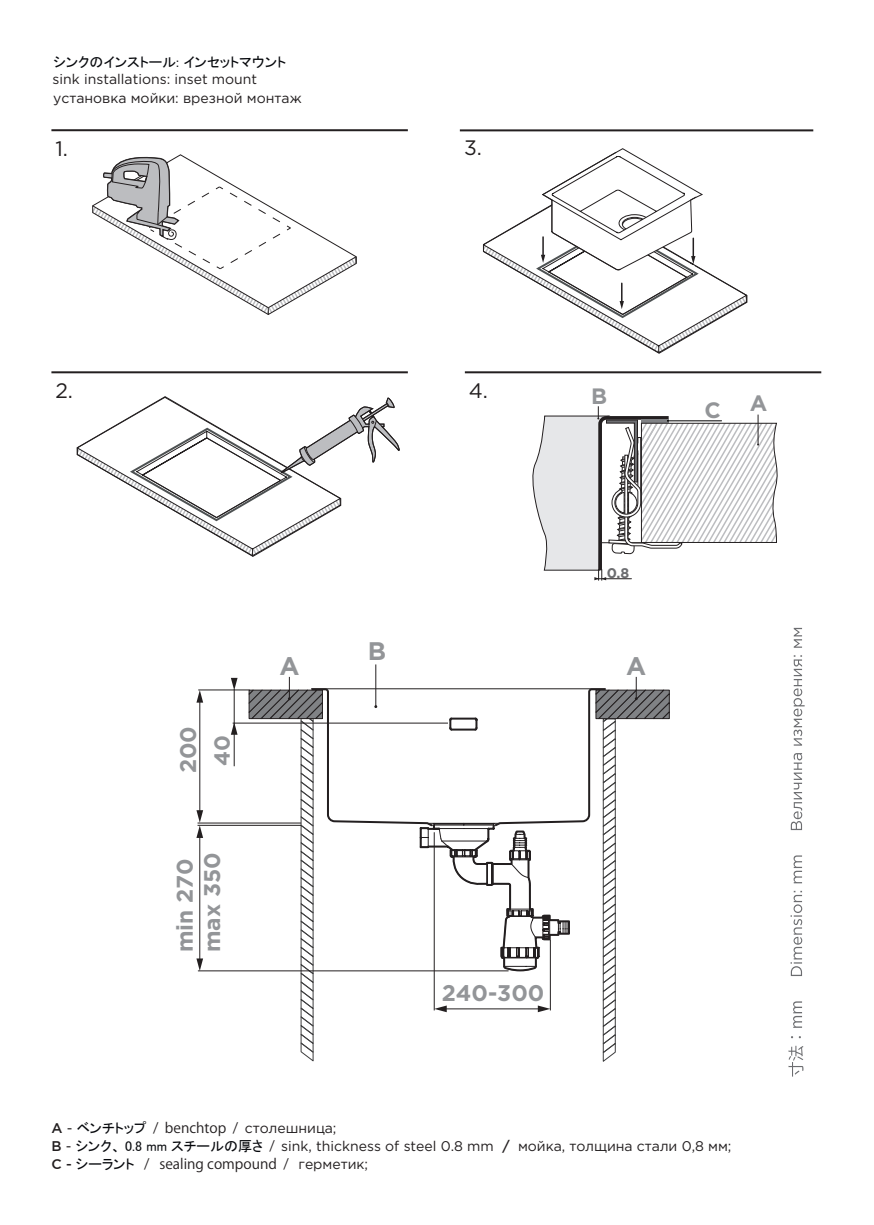
<style>
.page{position:relative;width:874px;height:1225px;background:#fff}
.page>*{position:absolute;margin:0;border:0;box-sizing:border-box;transform-origin:0 0}
.t1{font:700 25.4px "Gotham Pro";color:#939598}
.t2{font:700 22.6px/27.2px "Gotham Pro";color:#939598}
.t3{font:700 22.2px "Gotham Pro";color:#939598}
.t4{font:700 21.8px "Gotham Pro";color:#939598}
.t5{font:20.8px "Gotham Pro";color:#231f20}
.t6{font:14px/18px "Gotham Pro";color:#231f20}
.t7{font:14px "Koz Go Pr 6 N";color:#231f20}
.t8{font:14px "MS P Gothic";color:#06080c}
.t9{font:700 14px "Gotham Pro";color:#6c6d70}
.s1{font-weight:500}
.s2{font-family:"MS P Gothic";color:#06080c}
.s3{font-family:"Koz Go Pr 6 N"}
.s4{font-family:"Gotham Pro";font-weight:500}
.s5{font-family:"Gotham Pro"}
</style>
<div class="page">
<svg style="left:788px;top:1045px;width:15px;height:31px"></svg>
<svg style="left:793px;top:1001px;width:8px;height:27px"></svg>
<svg style="left:790px;top:891px;width:11px;height:85px"></svg>
<svg style="left:793px;top:855px;width:8px;height:28px"></svg>
<svg style="left:790px;top:753px;width:11px;height:77px"></svg>
<svg style="left:793px;top:655px;width:11px;height:90px"></svg>
<svg style="left:793px;top:628px;width:8px;height:20px"></svg>
<hr style="left:375px;top:664px;width:1px;height:42px;background:#231f20">
<hr style="left:198px;top:689px;width:51px;height:1px;background:#231f20">
<hr style="left:232px;top:723px;width:216px;height:1px;background:#231f20">
<hr style="left:197px;top:822px;width:104px;height:1px;background:#231f20">
<hr style="left:197px;top:825px;width:104px;height:1px;background:#231f20">
<hr style="left:198px;top:970px;width:310px;height:1px;background:#231f20">
<hr style="left:199px;top:700px;width:1px;height:112px;background:#231f20">
<svg style="left:196px;top:690px;width:7px;height:12px"></svg>
<hr style="left:199px;top:835px;width:1px;height:125px;background:#231f20">
<svg style="left:196px;top:810px;width:7px;height:28px"></svg>
<svg style="left:196px;top:958px;width:7px;height:13px"></svg>
<svg style="left:249px;top:677px;width:420px;height:385px"></svg>
<svg style="left:231px;top:678px;width:6px;height:12px"></svg>
<svg style="left:231px;top:722px;width:6px;height:13px"></svg>
<hr style="left:234px;top:689px;width:1px;height:77px;background:#231f20">
<hr style="left:51px;top:129px;width:356px;height:2px;background:#231f20">
<hr style="left:51px;top:371px;width:356px;height:2px;background:#231f20">
<hr style="left:464px;top:371px;width:356px;height:2px;background:#231f20">
<hr style="left:459px;top:129px;width:353px;height:2px;background:#231f20">
<svg style="left:532px;top:406px;width:245px;height:174px"></svg>
<svg style="left:77px;top:397px;width:323px;height:159px"></svg>
<svg style="left:92px;top:154px;width:265px;height:160px"></svg>
<svg style="left:483px;top:148px;width:263px;height:205px"></svg>
<p class="t8" style="left:53px;top:55px;width:234px">シンクのインストール: インセットマウント</p>
<p class="t6" style="left:53px;top:70px;width:206px">sink installations: inset mount</p>
<p class="t6" style="left:53px;top:89px;width:250px">установка мойки: врезной монтаж</p>
<h3 class="t5" style="left:55px;top:137px;width:14px">1.</h3>
<h3 class="t5" style="left:464px;top:136px;width:19px">3.</h3>
<h3 class="t5" style="left:55px;top:379px;width:19px">2.</h3>
<h3 class="t5" style="left:468px;top:379px;width:21px">4.</h3>
<h3 class="t3" style="left:590px;top:383px;width:18px">B</h3>
<h3 class="t3" style="left:749px;top:390px;width:19px">A</h3>
<h3 class="t3" style="left:704px;top:397px;width:18px">C</h3>
<p class="t9" style="left:606px;top:565px;width:24px">0.8</p>
<h2 class="t2" style="left:174px;top:773px;width:49px;rotate:-90deg">200</h2>
<h3 class="t4" style="left:209px;top:766px;width:32px;rotate:-90deg">40</h3>
<h2 class="t2" style="left:170px;top:952px;width:101px;rotate:-90deg">min 270 max 350</h2>
<h1 class="t1" style="left:368px;top:636px;width:20px">B</h1>
<h1 class="t1" style="left:279px;top:652px;width:22px">A</h1>
<h1 class="t1" style="left:626px;top:652px;width:22px">A</h1>
<h2 class="t2" style="left:441px;top:979px;width:104px">240-300</h2>
<p class="t6" style="left:51px;top:1118px;width:681px"><span class="s1">A</span> - <span class="s2">ベンチトップ</span> <span class="s3">/ benchtop /</span> столешница;<br><span class="s1">B</span> - <span class="s2">シンク、 0.8 mm スチールの厚さ</span> <span class="s3">/</span> sink, thickness of steel 0.8 mm <span class="s1">/</span> мойка, толщина стали 0,8 мм;</p>
<p class="t7" style="left:51px;top:1155px;width:318px"><span class="s4">С -</span> <span class="s2">シーラント</span> / sealing compound / <span class="s5">герметик;</span></p>
</div>
